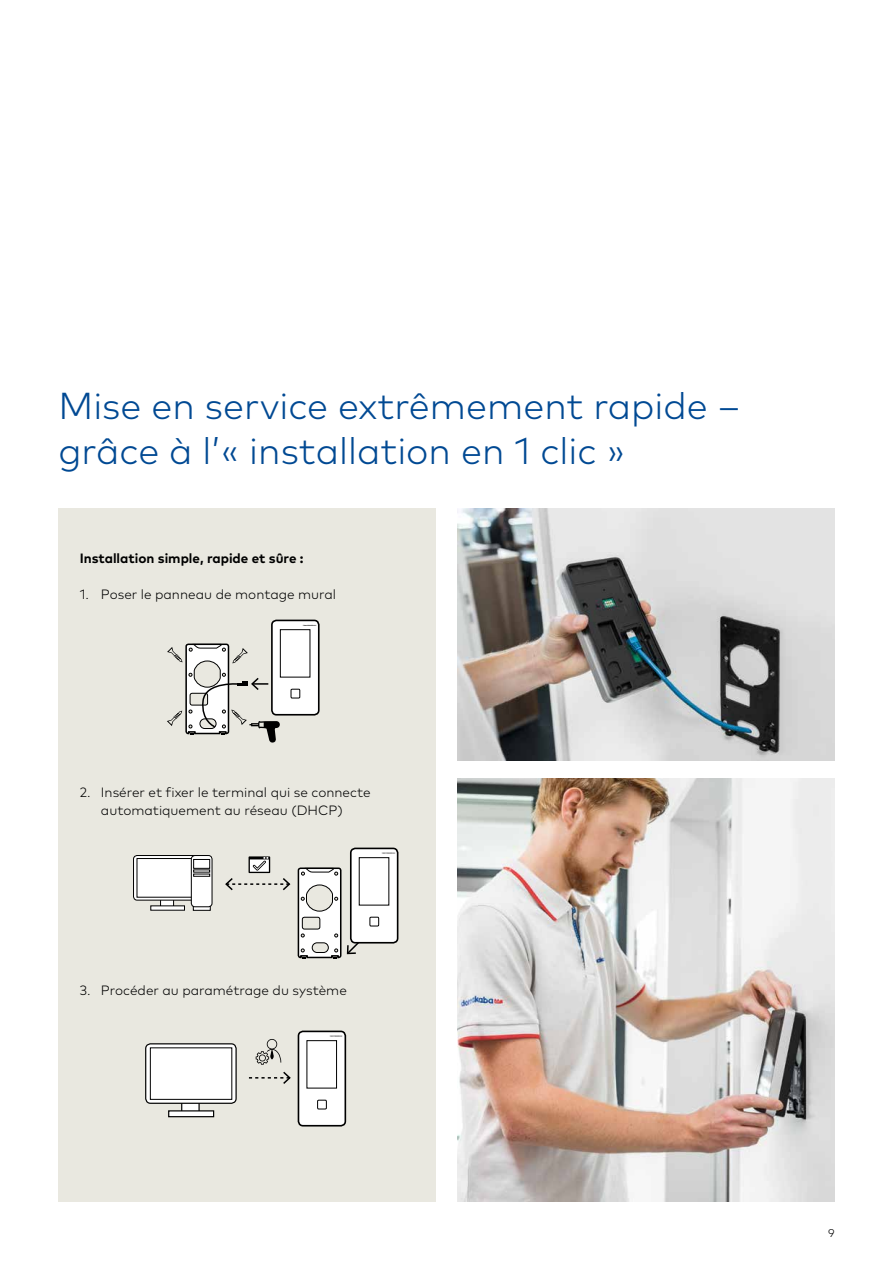
<style>
.page{position:relative;width:893px;height:1263px;background:#fff}
.page>*{position:absolute;margin:0;border:0;box-sizing:border-box;transform-origin:0 0}
.t1{font:300 37.5px/45px "Mark Pro";color:#004993}
.t2{font:300 13.5px/18px "Mark Pro";color:#000;text-align:center}
.t3{font:700 13.5px "Mark Pro";color:#000}
.t4{font:300 11.25px "Mark Pro";color:#000}
</style>
<div class="page">
<div style="left:58px;top:508px;width:378px;height:694px;background:#e9e8e0"></div>
<img style="left:457px;top:508px;width:377px;height:252px">
<img style="left:457px;top:778px;width:377px;height:423px">
<svg style="left:167px;top:643px;width:113px;height:100px"></svg>
<svg style="left:225px;top:856px;width:66px;height:35px"></svg>
<svg style="left:162px;top:900px;width:10px;height:5px"></svg>
<div style="left:160px;top:898px;width:14px;height:9px;border:1px solid #000"></div>
<div style="left:134px;top:855px;width:67px;height:45px;background:#fff;border-radius:4px"></div>
<div style="left:133px;top:855px;width:69px;height:45px;border:1px solid #000;border-radius:4px"></div>
<svg style="left:150px;top:905px;width:35px;height:6px"></svg>
<div style="left:137px;top:858px;width:61px;height:39px;border:1px solid #000"></div>
<svg style="left:195px;top:907px;width:14px;height:2px"></svg>
<div style="left:193px;top:899px;width:18px;height:12px;border:1px solid #000"></div>
<div style="left:191px;top:855px;width:21px;height:52px;background:#fff;border-radius:4px"></div>
<div style="left:191px;top:855px;width:21px;height:52px;border:1px solid #000;border-radius:4px"></div>
<div style="left:193px;top:859px;width:17px;height:9px;border:1px solid #000"></div>
<svg style="left:193px;top:870px;width:17px;height:6px"></svg>
<svg style="left:297px;top:867px;width:64px;height:92px"></svg>
<svg style="left:249px;top:1039px;width:42px;height:45px"></svg>
<div style="left:182px;top:1101px;width:17px;height:11px;background:#fff"></div>
<div style="left:181px;top:1101px;width:19px;height:12px;border:1px solid #000"></div>
<svg style="left:146px;top:1044px;width:90px;height:59px"></svg>
<div style="left:145px;top:1043px;width:92px;height:61px;border:1px solid #000;border-radius:5px"></div>
<svg style="left:168px;top:1110px;width:47px;height:8px"></svg>
<div style="left:150px;top:1048px;width:82px;height:51px;background:#fff"></div>
<div style="left:150px;top:1047px;width:82px;height:53px;border:1px solid #000"></div>
<div style="left:272px;top:620px;width:47px;height:95px;background:#fff;border-radius:5px"></div>
<div style="left:271px;top:620px;width:49px;height:95px;border:2px solid #000;border-radius:5px"></div>
<div style="left:291px;top:689px;width:9px;height:9px;border:1px solid #000"></div>
<div style="left:280px;top:629px;width:30px;height:48px;border:1px solid #000"></div>
<svg style="left:303px;top:624px;width:13px;height:2px"></svg>
<div style="left:351px;top:848px;width:47px;height:95px;background:#fff;border-radius:5px"></div>
<div style="left:350px;top:847px;width:48px;height:96px;border:2px solid #000;border-radius:5px"></div>
<div style="left:369px;top:917px;width:10px;height:9px;border:1px solid #000"></div>
<svg style="left:382px;top:852px;width:13px;height:2px"></svg>
<div style="left:298px;top:1031px;width:47px;height:95px;background:#fff;border-radius:5px"></div>
<div style="left:298px;top:1030px;width:48px;height:96px;border:2px solid #000;border-radius:5px"></div>
<div style="left:317px;top:1100px;width:10px;height:9px;border:1px solid #000"></div>
<div style="left:306px;top:1040px;width:31px;height:48px;border:1px solid #000"></div>
<svg style="left:329px;top:1035px;width:14px;height:2px"></svg>
<h1 class="t1" style="left:58px;top:380px;width:683px">Mise en service extrêmement rapide – grâce à l’« installation en 1 clic »</h1>
<p class="t3" style="left:80px;top:547px;width:225px">Installation simple, rapide et sûre :</p>
<p class="t2" style="left:80px;top:584px;width:258px">1. Poser le panneau de montage mural</p>
<p class="t2" style="left:80px;top:782px;width:293px">2. Insérer et fixer le terminal qui se connecte automatiquement au réseau (DHCP)</p>
<p class="t2" style="left:80px;top:980px;width:269px">3. Procéder au paramétrage du système</p>
<p class="t4" style="left:828px;top:1224px;width:8px">9</p>
</div>
